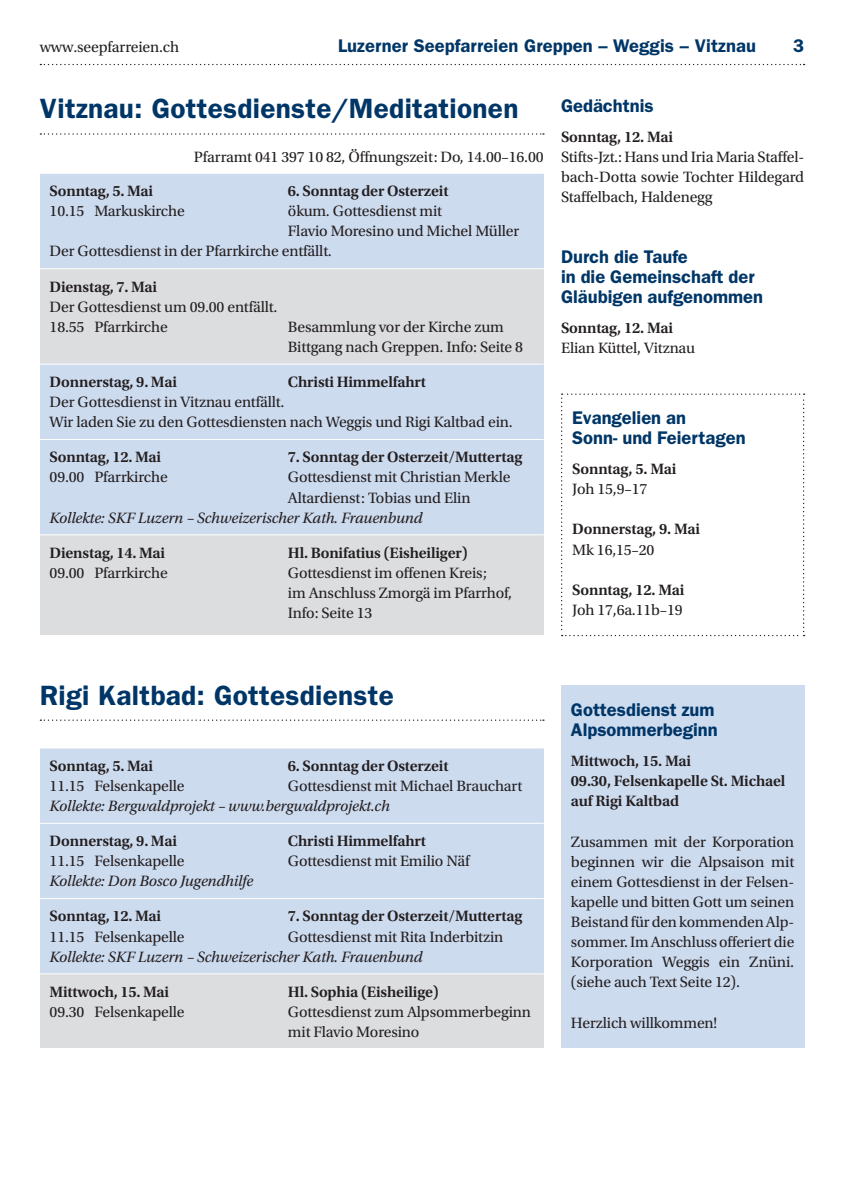
<style>
.page{position:relative;width:844px;height:1191px;background:#fff}
.page>*{position:absolute;margin:0;border:0;box-sizing:border-box;transform-origin:0 0}
.t1{font:600 28px "ITC Franklin Gothic Std";letter-spacing:.01em;color:#003667}
.t2{font:600 18.38px/20.1px "ITC Franklin Gothic Std";color:#003667}
.t3{font:15.75px/20.1px "Utopia Std";letter-spacing:-.01em;color:#231f20}
.t4{font:600 15.75px/20.1px "Utopia Std";letter-spacing:-.01em;color:#231f20}
.t5{font:italic 15.75px "Utopia Std";letter-spacing:-.01em;color:#231f20}
</style>
<div class="page">
<svg style="left:40px;top:64px;width:764px;height:1px"></svg>
<div style="left:40px;top:174px;width:503px;height:461px;background:#dcdddf"></div>
<div style="left:40px;top:897px;width:503px;height:150px;background:#dcdddf"></div>
<svg style="left:40px;top:133px;width:504px;height:2px"></svg>
<div style="left:40px;top:174px;width:503px;height:34px;background:#cddbef"></div>
<div style="left:40px;top:197px;width:503px;height:51px;background:#cddbef"></div>
<div style="left:40px;top:237px;width:503px;height:31px;background:#cddbef"></div>
<hr style="left:40px;top:268px;width:503px;height:1px;background:#fff">
<div style="left:40px;top:364px;width:503px;height:34px;background:#cddbef"></div>
<hr style="left:40px;top:364px;width:503px;height:1px;background:#fff">
<div style="left:40px;top:388px;width:503px;height:31px;background:#cddbef"></div>
<div style="left:40px;top:408px;width:503px;height:31px;background:#cddbef"></div>
<div style="left:40px;top:440px;width:503px;height:34px;background:#cddbef"></div>
<hr style="left:40px;top:439px;width:503px;height:1px;background:#fff">
<div style="left:40px;top:463px;width:503px;height:51px;background:#cddbef"></div>
<div style="left:40px;top:503px;width:503px;height:31px;background:#cddbef"></div>
<hr style="left:40px;top:534px;width:503px;height:1px;background:#fff">
<svg style="left:40px;top:719px;width:504px;height:2px"></svg>
<div style="left:40px;top:748px;width:503px;height:34px;background:#cddbef"></div>
<div style="left:40px;top:772px;width:503px;height:30px;background:#cddbef"></div>
<div style="left:40px;top:792px;width:503px;height:30px;background:#cddbef"></div>
<div style="left:40px;top:823px;width:503px;height:34px;background:#cddbef"></div>
<hr style="left:40px;top:823px;width:503px;height:1px;background:#fff">
<div style="left:40px;top:847px;width:503px;height:31px;background:#cddbef"></div>
<div style="left:40px;top:867px;width:503px;height:31px;background:#cddbef"></div>
<div style="left:40px;top:899px;width:503px;height:34px;background:#cddbef"></div>
<hr style="left:40px;top:898px;width:503px;height:1px;background:#fff">
<div style="left:40px;top:922px;width:503px;height:31px;background:#cddbef"></div>
<div style="left:40px;top:942px;width:503px;height:31px;background:#cddbef"></div>
<hr style="left:40px;top:973px;width:503px;height:1px;background:#fff">
<div style="left:561px;top:685px;width:243px;height:362px;background:#cddbef"></div>
<svg style="left:561px;top:393px;width:243px;height:243px"></svg>
<p class="t3" style="left:40px;top:37px;width:141px">www.seepfarreien.ch</p>
<p class="t2" style="left:338px;top:36px;width:419px">Luzerner Seepfarreien Greppen – Weggis – Vitznau</p>
<p class="t2" style="left:793px;top:36px;width:13px">3</p>
<h1 class="t1" style="left:40px;top:92px;width:480px">Vitznau: Gottesdienste/Meditationen</h1>
<p class="t3" style="left:194px;top:147px;width:351px">Pfarramt 041 397 10 82, Öffnungszeit: Do, 14.00–16.00</p>
<p class="t4" style="left:50px;top:181px;width:105px">Sonntag, 5. Mai</p>
<p class="t4" style="left:288px;top:181px;width:162px">6. Sonntag der Osterzeit</p>
<p class="t3" style="left:50px;top:201px;width:137px">10.15 Markuskirche</p>
<p class="t3" style="left:288px;top:201px;width:156px">ökum. Gottesdienst mit</p>
<p class="t3" style="left:288px;top:221px;width:233px">Flavio Moresino und Michel Müller</p>
<p class="t3" style="left:50px;top:242px;width:284px">Der Gottesdienst in der Pfarrkirche entfällt.</p>
<p class="t4" style="left:50px;top:276px;width:109px">Dienstag, 7. Mai</p>
<p class="t3" style="left:50px;top:297px;width:229px">Der Gottesdienst um 09.00 entfällt.<br>18.55 Pfarrkirche</p>
<p class="t3" style="left:288px;top:317px;width:237px">Besammlung vor der Kirche zum<br>Bittgang nach Greppen. Info: Seite 8</p>
<p class="t4" style="left:50px;top:372px;width:129px">Donnerstag, 9. Mai</p>
<p class="t4" style="left:288px;top:372px;width:140px">Christi Himmelfahrt</p>
<p class="t3" style="left:50px;top:392px;width:464px">Der Gottesdienst in Vitznau entfällt.<br>Wir laden Sie zu den Gottesdiensten nach Weggis und Rigi Kaltbad ein.</p>
<p class="t4" style="left:50px;top:447px;width:113px">Sonntag, 12. Mai</p>
<p class="t4" style="left:288px;top:447px;width:236px">7. Sonntag der Osterzeit/Muttertag</p>
<p class="t3" style="left:50px;top:467px;width:119px">09.00 Pfarrkirche</p>
<p class="t3" style="left:288px;top:467px;width:224px">Gottesdienst mit Christian Merkle<br>Altardienst: Tobias und Elin</p>
<p class="t5" style="left:50px;top:509px;width:374px">Kollekte: SKF Luzern – Schweizerischer Kath. Frauenbund</p>
<p class="t4" style="left:50px;top:542px;width:117px">Dienstag, 14. Mai</p>
<p class="t4" style="left:288px;top:542px;width:181px">Hl. Bonifatius (Eisheiliger)</p>
<p class="t3" style="left:50px;top:563px;width:119px">09.00 Pfarrkirche</p>
<p class="t3" style="left:288px;top:563px;width:226px">Gottesdienst im offenen Kreis;<br>im Anschluss Zmorgä im Pfarrhof,<br>Info: Seite 13</p>
<p class="t2" style="left:561px;top:95px;width:94px">Gedächtnis</p>
<p class="t4" style="left:561px;top:127px;width:114px">Sonntag, 12. Mai</p>
<p class="t3" style="left:561px;top:147px;width:245px;text-align:justify">Stifts-Jzt.: Hans und Iria Maria Staffel&shy;bach-Dotta sowie Tochter Hildegard Staffelbach, Haldenegg</p>
<p class="t2" style="left:561px;top:246px;width:203px">Durch die Taufe<br>in die Gemeinschaft der<br>Gläubigen aufgenommen</p>
<p class="t4" style="left:561px;top:318px;width:114px">Sonntag, 12. Mai</p>
<p class="t3" style="left:561px;top:338px;width:136px">Elian Küttel, Vitznau</p>
<p class="t2" style="left:572px;top:407px;width:175px">Evangelien an<br>Sonn- und Feiertagen</p>
<p class="t4" style="left:572px;top:459px;width:106px">Sonntag, 5. Mai</p>
<p class="t3" style="left:572px;top:479px;width:76px">Joh 15,9–17</p>
<p class="t4" style="left:572px;top:519px;width:129px">Donnerstag, 9. Mai</p>
<p class="t3" style="left:572px;top:540px;width:84px">Mk 16,15–20</p>
<p class="t4" style="left:572px;top:580px;width:114px">Sonntag, 12. Mai</p>
<p class="t3" style="left:572px;top:600px;width:112px">Joh 17,6a.11b–19</p>
<h1 class="t1" style="left:40px;top:678px;width:355px">Rigi Kaltbad: Gottesdienste</h1>
<p class="t4" style="left:50px;top:756px;width:105px">Sonntag, 5. Mai</p>
<p class="t4" style="left:288px;top:756px;width:162px">6. Sonntag der Osterzeit</p>
<p class="t3" style="left:50px;top:776px;width:136px">11.15 Felsenkapelle</p>
<p class="t3" style="left:288px;top:776px;width:236px">Gottesdienst mit Michael Brauchart</p>
<p class="t5" style="left:50px;top:797px;width:341px">Kollekte: Bergwaldprojekt – www.bergwaldprojekt.ch</p>
<p class="t4" style="left:50px;top:831px;width:129px">Donnerstag, 9. Mai</p>
<p class="t4" style="left:288px;top:831px;width:140px">Christi Himmelfahrt</p>
<p class="t3" style="left:50px;top:851px;width:136px">11.15 Felsenkapelle</p>
<p class="t3" style="left:288px;top:851px;width:183px">Gottesdienst mit Emilio Näf</p>
<p class="t5" style="left:50px;top:872px;width:205px">Kollekte: Don Bosco Jugendhilfe</p>
<p class="t4" style="left:50px;top:906px;width:113px">Sonntag, 12. Mai</p>
<p class="t4" style="left:288px;top:906px;width:236px">7. Sonntag der Osterzeit/Muttertag</p>
<p class="t3" style="left:50px;top:926px;width:136px">11.15 Felsenkapelle</p>
<p class="t3" style="left:288px;top:926px;width:217px">Gottesdienst mit Rita Inderbitzin</p>
<p class="t5" style="left:50px;top:948px;width:374px">Kollekte: SKF Luzern – Schweizerischer Kath. Frauenbund</p>
<p class="t4" style="left:50px;top:981px;width:121px">Mittwoch, 15. Mai</p>
<p class="t4" style="left:288px;top:981px;width:153px">Hl. Sophia (Eisheilige)</p>
<p class="t3" style="left:50px;top:1002px;width:136px">09.30 Felsenkapelle</p>
<p class="t3" style="left:288px;top:1002px;width:244px">Gottesdienst zum Alpsommerbeginn mit Flavio Moresino</p>
<p class="t2" style="left:570px;top:699px;width:148px">Gottesdienst zum<br>Alpsommerbeginn</p>
<p class="t4" style="left:570px;top:751px;width:216px">Mittwoch, 15. Mai<br>09.30, Felsenkapelle St. Michael auf Rigi Kaltbad</p>
<p class="t3" style="left:570px;top:831px;width:225px;text-align:justify">Zusammen mit der Korporation beginnen wir die Alpsaison mit einem Gottesdienst in der Felsen&shy;kapelle und bitten Gott um seinen Beistand für den kommenden Alp&shy;sommer. Im Anschluss offeriert die Korporation Weggis ein Znüni. (siehe auch Text Seite 12).</p>
<p class="t3" style="left:570px;top:1012px;width:148px">Herzlich willkommen!</p>
</div>
